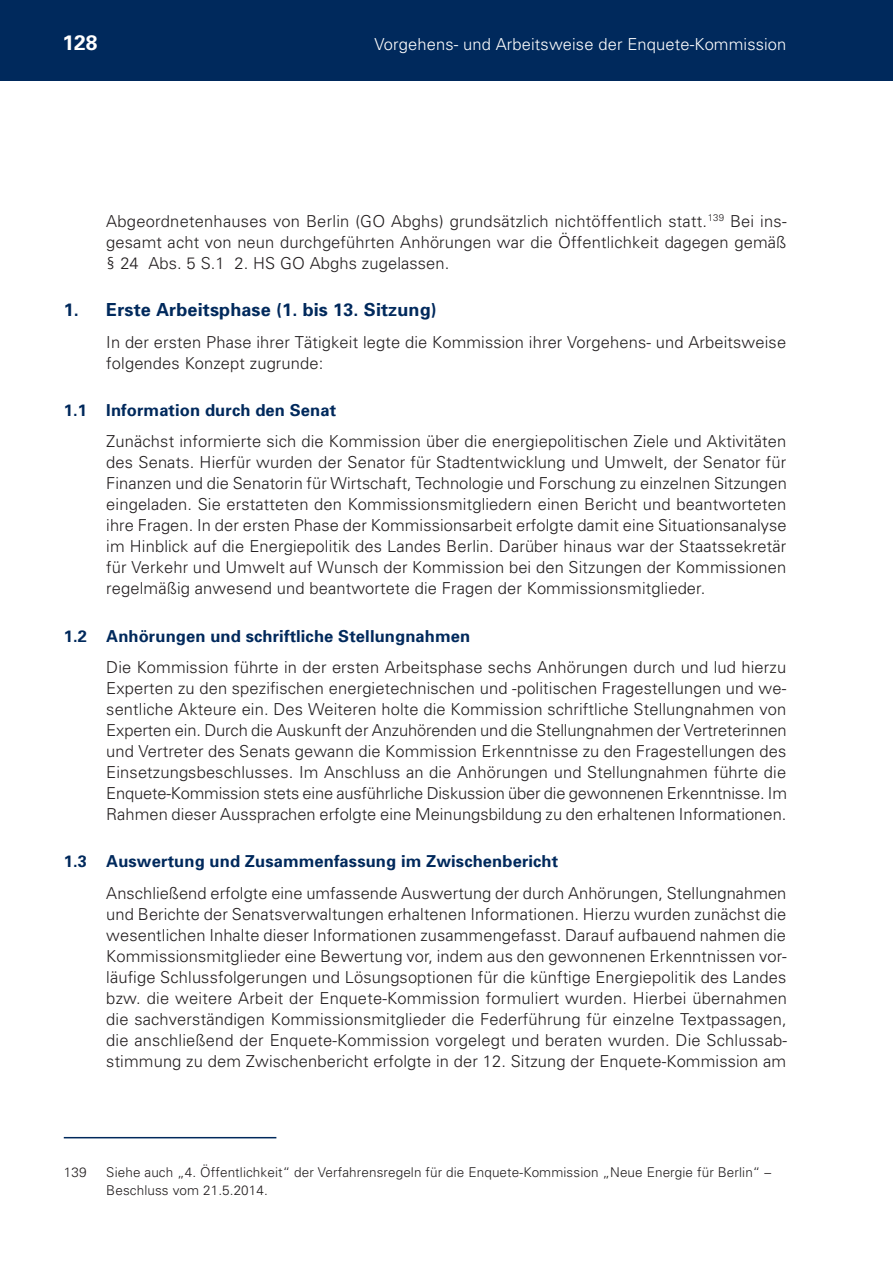
<style>
.page{position:relative;width:893px;height:1263px;background:#fff}
.page>*{position:absolute;margin:0;border:0;box-sizing:border-box;transform-origin:0 0}
.t1{font:700 21px "Univers";color:#fff}
.t2{font:700 18px "Univers";letter-spacing:.01em;color:#00295c}
.t3{font:300 16.5px/21px "Univers";letter-spacing:.01em;color:#231f20;text-align:justify}
.t4{font:700 16.5px "Univers";letter-spacing:.01em;color:#00295c}
.t5{font:300 16.5px "Univers";letter-spacing:.01em;color:#fff}
.t6{font:300 13.5px/18px "Univers";letter-spacing:.01em;color:#231f20}
</style>
<div class="page">
<div style="left:0;top:0;width:893px;height:81px;background:#00295c"></div>
<hr style="left:64px;top:1137px;width:212px;height:1px;background:#00295c">
<p class="t1" style="left:63px;top:29px;width:37px">128</p>
<p class="t5" style="left:375px;top:34px;width:413px">Vorgehens- und Arbeitsweise der Enquete-Kommission</p>
<p class="t3" style="left:106px;top:210px;width:681px">Abgeordnetenhauses von Berlin (GO Abghs) grundsätzlich nichtöffentlich statt.<sup>139</sup> Bei ins&shy;gesamt acht von neun durchgeführten Anhörungen war die Öffentlichkeit dagegen gemäß § 24 Abs. 5 S.1 2. HS GO Abghs zugelassen.</p>
<p class="t2" style="left:64px;top:298px;width:375px">1. Erste Arbeitsphase (1. bis 13. Sitzung)</p>
<p class="t3" style="left:106px;top:331px;width:681px">In der ersten Phase ihrer Tätigkeit legte die Kommission ihrer Vorgehens- und Arbeitsweise folgendes Konzept zugrunde:</p>
<p class="t4" style="left:64px;top:399px;width:274px">1.1 Information durch den Senat</p>
<p class="t3" style="left:106px;top:430px;width:682px">Zunächst informierte sich die Kommission über die energiepolitischen Ziele und Aktivitäten des Senats. Hierfür wurden der Senator für Stadtentwicklung und Umwelt, der Senator für Finanzen und die Senatorin für Wirtschaft, Technologie und Forschung zu einzelnen Sitzungen eingeladen. Sie erstatteten den Kommissionsmitgliedern einen Bericht und beantworteten ihre Fragen. In der ersten Phase der Kommissionsarbeit erfolgte damit eine Situationsanalyse im Hinblick auf die Energiepolitik des Landes Berlin. Darüber hinaus war der Staatssekretär für Verkehr und Umwelt auf Wunsch der Kommission bei den Sitzungen der Kommissionen regelmäßig anwesend und beantwortete die Fragen der Kommissionsmitglieder.</p>
<p class="t4" style="left:64px;top:625px;width:408px">1.2 Anhörungen und schriftliche Stellungnahmen</p>
<p class="t3" style="left:106px;top:656px;width:682px">Die Kommission führte in der ersten Arbeitsphase sechs Anhörungen durch und lud hierzu Experten zu den spezifischen energietechnischen und -politischen Fragestellungen und we&shy;sentliche Akteure ein. Des Weiteren holte die Kommission schriftliche Stellungnahmen von Experten ein. Durch die Auskunft der Anzuhörenden und die Stellungnahmen der Vertreterinnen und Vertreter des Senats gewann die Kommission Erkenntnisse zu den Fragestellungen des Einsetzungsbeschlusses. Im Anschluss an die Anhörungen und Stellungnahmen führte die Enquete-Kommission stets eine ausführliche Diskussion über die gewonnenen Erkenntnisse. Im Rahmen dieser Aussprachen erfolgte eine Meinungsbildung zu den erhaltenen Informationen.</p>
<p class="t4" style="left:64px;top:851px;width:496px">1.3 Auswertung und Zusammenfassung im Zwischenbericht</p>
<p class="t3" style="left:106px;top:882px;width:682px">Anschließend erfolgte eine umfassende Auswertung der durch Anhörungen, Stellungnahmen und Berichte der Senatsverwaltungen erhaltenen Informationen. Hierzu wurden zunächst die wesentlichen Inhalte dieser Informationen zusammengefasst. Darauf aufbauend nahmen die Kommissionsmitglieder eine Bewertung vor, indem aus den gewonnenen Erkenntnissen vor&shy;läufige Schlussfolgerungen und Lösungsoptionen für die künftige Energiepolitik des Landes bzw. die weitere Arbeit der Enquete-Kommission formuliert wurden. Hierbei übernahmen die sachverständigen Kommissionsmitglieder die Federführung für einzelne Textpassagen, die anschließend der Enquete-Kommission vorgelegt und beraten wurden. Die Schlussab&shy;stimmung zu dem Zwischenbericht erfolgte in der 12. Sitzung der Enquete-Kommission am</p>
<p class="t6" style="left:64px;top:1163px;width:24px">139</p>
<p class="t6" style="left:106px;top:1163px;width:666px">Siehe auch „4. Öffentlichkeit“ der Verfahrensregeln für die Enquete-Kommission „Neue Energie für Berlin“ –<br>Beschluss vom 21.5.2014.</p>
</div>
